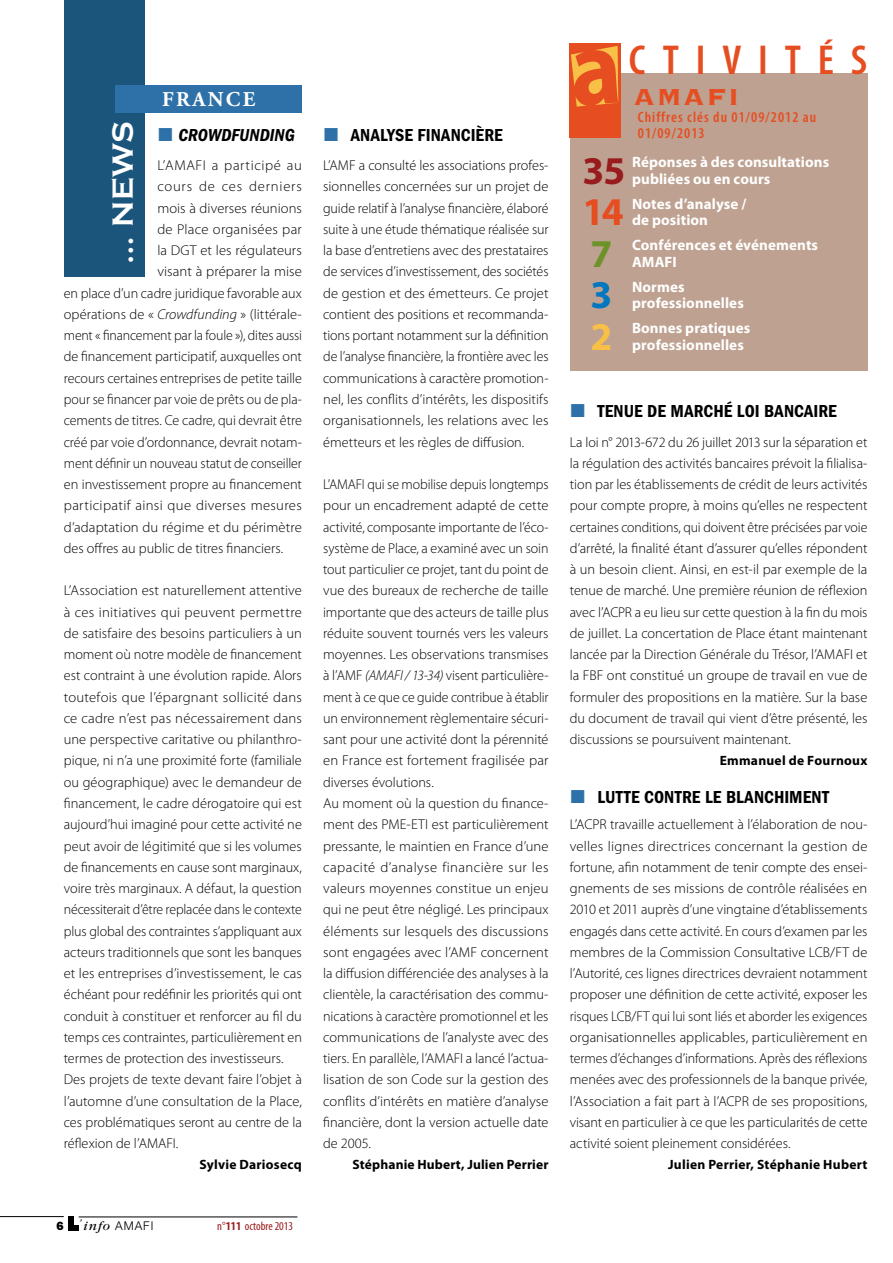
<style>
.page{position:relative;width:893px;height:1263px;background:#fff}
.page>*{position:absolute;margin:0;border:0;box-sizing:border-box;transform-origin:0 0}
.t1{font:600 condensed 42px "Myriad Pro";letter-spacing:.385em;color:#e64d21}
.t2{font:700 39.45px "Myriad Pro";color:#981b1e}
.t3{font:700 39.45px "Myriad Pro";color:#e64d21}
.t4{font:700 39.45px "Myriad Pro";color:#6c9228}
.t5{font:700 39.45px "Myriad Pro";color:#0077be}
.t6{font:700 39.45px "Myriad Pro";color:#f8c047}
.t7{font:700 30px "Copperplate Gothic";color:#fff}
.t8{font:700 30px "Copperplate";color:#e64d21}
.t9{font:700 21px "Adobe Garamond Pro";letter-spacing:.115em;color:#fff}
.t10{font:600 condensed 18px "Franklin Gothic";letter-spacing:.005em;color:#000}
.t11{font:italic 600 condensed 18px "Franklin Gothic";color:#000}
.t12{font:700 15px/16.5px "Myriad Pro";letter-spacing:.005em;color:#fff}
.t13{font:600 condensed 15px/16.5px "Myriad Pro";letter-spacing:.07em;color:#e64d21}
.t14{font:300 14.25px/21.3px "Myriad Pro";color:#000;text-align:justify}
.t15{font:300 14.25px "Myriad Pro";letter-spacing:.025em;color:#000}
.t16{font:300 14.25px "Myriad Pro";letter-spacing:.04em;color:#000}
.t17{font:300 14.25px "Myriad Pro";letter-spacing:.055em;color:#000}
.t18{font:700 13.5px "Myriad Pro";letter-spacing:.02em;color:#000}
.t19{font:condensed 12px "Myriad Pro";color:#981b1e}
.t20{font:300 12px "Helvetica Neue";letter-spacing:.08em;color:#000}
.s1{font-style:italic}
.s2{font-family:"Franklin Gothic";font-weight:800}
.s3{font-family:"Garamond";font-weight:400;font-style:italic;font-size:13.5px}
.s4{font-weight:700}
</style>
<div class="page">
<hr style="left:0;top:1216px;width:64px;height:1px;background:#000">
<div style="left:68px;top:1216px;width:5px;height:14px;background:#000"></div>
<div style="left:68px;top:1225px;width:11px;height:5px;background:#000"></div>
<hr style="left:79px;top:1216px;width:218px;height:1px;background:#000">
<div style="left:64px;top:0;width:81px;height:276px;background:#1c557b"></div>
<div style="left:116px;top:85px;width:186px;height:28px;background:#2e71a8"></div>
<div style="left:570px;top:74px;width:297px;height:297px;background:#bea190"></div>
<div style="left:570px;top:43px;width:51px;height:94px;background:#e64d21"></div>
<svg style="left:571px;top:46px;width:47px;height:61px"></svg>
<h3 class="t9" style="left:162px;top:88px;width:94px">FRANCE</h3>
<h3 class="t7" style="left:106px;top:264px;width:142px;rotate:-90deg">… NEWS</h3>
<p class="t11" style="left:179px;top:125px;width:118px">CROWDFUNDING</p>
<p class="t10" style="left:351px;top:125px;width:153px">ANALYSE FINANCI ÈRE</p>
<p class="t14" style="left:323px;top:155px;width:227px">L’AMF a consulté les associations profes&shy;sionnelles concernées sur un projet de guide relatif à l’analyse financière, élaboré suite à une étude thématique réalisée sur la base d’entretiens avec des prestataires de services d’investissement, des sociétés de gestion et des émetteurs. Ce projet contient des positions et recommanda&shy;tions portant notamment sur la définition de l’analyse financière, la frontière avec les communications à caractère promotion&shy;nel, les conflits d’intérêts, les dispositifs organisationnels, les relations avec les émetteurs et les règles de diffusion.</p>
<p class="t14" style="left:323px;top:473px;width:227px;text-align:left">L’AMAFI qui se mobilise depuis longtemps pour un encadrement adapté de cette activité, composante importante de l’éco&shy;système de Place, a examiné avec un soin tout particulier ce projet, tant du point de vue des bureaux de recherche de taille importante que des acteurs de taille plus réduite souvent tournés vers les valeurs moyennes. Les observations transmises à l’AMF <span class="s1">(AMAFI / 13-34)</span> visent particulière&shy;ment à ce que ce guide contribue à établir un environnement règlementaire sécuri&shy;sant pour une activité dont la pérennité en France est fortement fragilisée par diverses évolutions.<br>Au moment où la question du finance&shy;ment des PME-ETI est particulièrement pressante, le maintien en France d’une capacité d’analyse financière sur les valeurs moyennes constitue un enjeu qui ne peut être négligé. Les principaux éléments sur lesquels des discussions sont engagées avec l’AMF concernent la diffusion différenciée des analyses à la clientèle, la caractérisation des commu&shy;nications à caractère promotionnel et les communications de l’analyste avec des tiers. En parallèle, l’AMAFI a lancé l’actua&shy;lisation de son Code sur la gestion des conflits d’intérêts en matière d’analyse financière, dont la version actuelle date de 2005.</p>
<p class="t18" style="left:353px;top:1155px;width:197px">Stéphanie Hubert, Julien Perrier</p>
<p class="t16" style="left:157px;top:157px;width:146px">L’AMAFI a participé au</p>
<p class="t17" style="left:157px;top:178px;width:146px">cours de ces derniers</p>
<p class="t14" style="left:157px;top:197px;width:146px">mois à diverses réunions</p>
<p class="t14" style="left:157px;top:218px;width:146px">de Place organisées par</p>
<p class="t14" style="left:157px;top:240px;width:146px">la DGT et les régulateurs</p>
<p class="t14" style="left:157px;top:261px;width:146px">visant à préparer la mise</p>
<p class="t14" style="left:64px;top:282px;width:240px">en place d’un cadre juridique favorable aux</p>
<p class="t14" style="left:64px;top:303px;width:240px">opérations de « <span class="s1">Crowdfunding</span> » (littérale-</p>
<p class="t14" style="left:64px;top:325px;width:240px">ment « financement par la foule »), dites aussi</p>
<p class="t14" style="left:64px;top:346px;width:240px">de financement participatif, auxquelles ont</p>
<p class="t14" style="left:64px;top:367px;width:240px">recours certaines entreprises de petite taille</p>
<p class="t14" style="left:64px;top:388px;width:240px">pour se financer par voie de prêts ou de pla-</p>
<p class="t14" style="left:64px;top:410px;width:240px">cements de titres. Ce cadre, qui devrait être</p>
<p class="t14" style="left:64px;top:431px;width:240px">créé par voie d’ordonnance, devrait notam-</p>
<p class="t14" style="left:64px;top:452px;width:240px">ment définir un nouveau statut de conseiller</p>
<p class="t14" style="left:64px;top:473px;width:240px">en investissement propre au financement</p>
<p class="t15" style="left:64px;top:497px;width:240px">participatif ainsi que diverses mesures</p>
<p class="t14" style="left:64px;top:516px;width:240px">d’adaptation du régime et du périmètre</p>
<p class="t14" style="left:64px;top:537px;width:221px">des offres au public de titres financiers.</p>
<p class="t14" style="left:64px;top:580px;width:240px;text-align:left">L’Association est naturellement attentive à ces initiatives qui peuvent permettre de satisfaire des besoins particuliers à un moment où notre modèle de financement est contraint à une évolution rapide. Alors toutefois que l’épargnant sollicité dans ce cadre n’est pas nécessairement dans une perspective caritative ou philanthro&shy;pique, ni n’a une proximité forte (familiale ou géographique) avec le demandeur de financement, le cadre dérogatoire qui est aujourd’hui imaginé pour cette activité ne peut avoir de légitimité que si les volumes de financements en cause sont marginaux, voire très marginaux. A défaut, la question nécessiterait d’être replacée dans le contexte plus global des contraintes s’appliquant aux acteurs traditionnels que sont les banques et les entreprises d’investissement, le cas échéant pour redéfinir les priorités qui ont conduit à constituer et renforcer au fil du temps ces contraintes, particulièrement en termes de protection des investisseurs.<br>Des projets de texte devant faire l’objet à l’automne d’une consultation de la Place, ces problématiques seront au centre de la réflexion de l’AMAFI.</p>
<p class="t18" style="left:200px;top:1155px;width:104px">Sylvie Dariosecq</p>
<p class="t20" style="left:57px;top:1218px;width:98px"><span class="s2">6</span> <sup>’</sup> <span class="s3">info</span> AMAFI</p>
<p class="t19" style="left:217px;top:1219px;width:77px">n°<span class="s4">111</span> octobre 2013</p>
<h1 class="t1" style="left:629px;top:34px;width:240px">ctivités</h1>
<h3 class="t8" style="left:634px;top:78px;width:24px">AMA</h3>
<h3 class="t8" style="left:706px;top:78px;width:35px">FI</h3>
<p class="t13" style="left:638px;top:108px;width:180px">Chiffres clés du 01/09/2012 au<br>01/09/2013</p>
<h2 class="t2" style="left:583px;top:145px;width:44px">35</h2>
<p class="t12" style="left:632px;top:154px;width:199px">Réponses à des consultations publiées ou en cours</p>
<h2 class="t3" style="left:583px;top:186px;width:43px">14</h2>
<p class="t12" style="left:632px;top:195px;width:116px">Notes d’analyse / de position</p>
<h2 class="t4" style="left:590px;top:228px;width:23px">7</h2>
<p class="t12" style="left:632px;top:237px;width:188px">Conférences et événements<br>AMAFI</p>
<h2 class="t5" style="left:590px;top:269px;width:23px">3</h2>
<p class="t12" style="left:632px;top:278px;width:113px">Normes professionnelles</p>
<h2 class="t6" style="left:590px;top:311px;width:23px">2</h2>
<p class="t12" style="left:632px;top:320px;width:120px">Bonnes pratiques professionnelles</p>
<p class="t10" style="left:597px;top:401px;width:241px">TENUE DE MARCHÉ LOI BANCAI RE</p>
<p class="t14" style="left:570px;top:431px;width:299px">La loi n° 2013-672 du 26 juillet 2013 sur la séparation et la régulation des activités bancaires prévoit la filialisa&shy;tion par les établissements de crédit de leurs activités pour compte propre, à moins qu’elles ne respectent certaines conditions, qui doivent être précisées par voie d’arrêté, la finalité étant d’assurer qu’elles répondent à un besoin client. Ainsi, en est-il par exemple de la tenue de marché. Une première réunion de réflexion avec l’ACPR a eu lieu sur cette question à la fin du mois de juillet. La concertation de Place étant maintenant lancée par la Direction Générale du Trésor, l’AMAFI et la FBF ont constitué un groupe de travail en vue de formuler des propositions en la matière. Sur la base du document de travail qui vient d’être présenté, les discussions se poursuivent maintenant.</p>
<p class="t18" style="left:720px;top:751px;width:149px">Emmanuel de Fournoux</p>
<p class="t10" style="left:597px;top:786px;width:233px">LUTTE CONTRE LE BLANCHIMENT</p>
<p class="t14" style="left:570px;top:814px;width:299px">L’ACPR travaille actuellement à l’élaboration de nou&shy;velles lignes directrices concernant la gestion de fortune, afin notamment de tenir compte des ensei&shy;gnements de ses missions de contrôle réalisées en 2010 et 2011 auprès d’une vingtaine d’établissements engagés dans cette activité. En cours d’examen par les membres de la Commission Consultative LCB/FT de l’Autorité, ces lignes directrices devraient notamment proposer une définition de cette activité, exposer les risques LCB/FT qui lui sont liés et aborder les exigences organisationnelles applicables, particulièrement en termes d’échanges d’informations. Après des réflexions menées avec des professionnels de la banque privée, l’Association a fait part à l’ACPR de ses propositions, visant en particulier à ce que les particularités de cette activité soient pleinement considérées.</p>
<p class="t18" style="left:668px;top:1155px;width:201px">Julien Perrier, Stéphanie Hubert</p>
</div>
